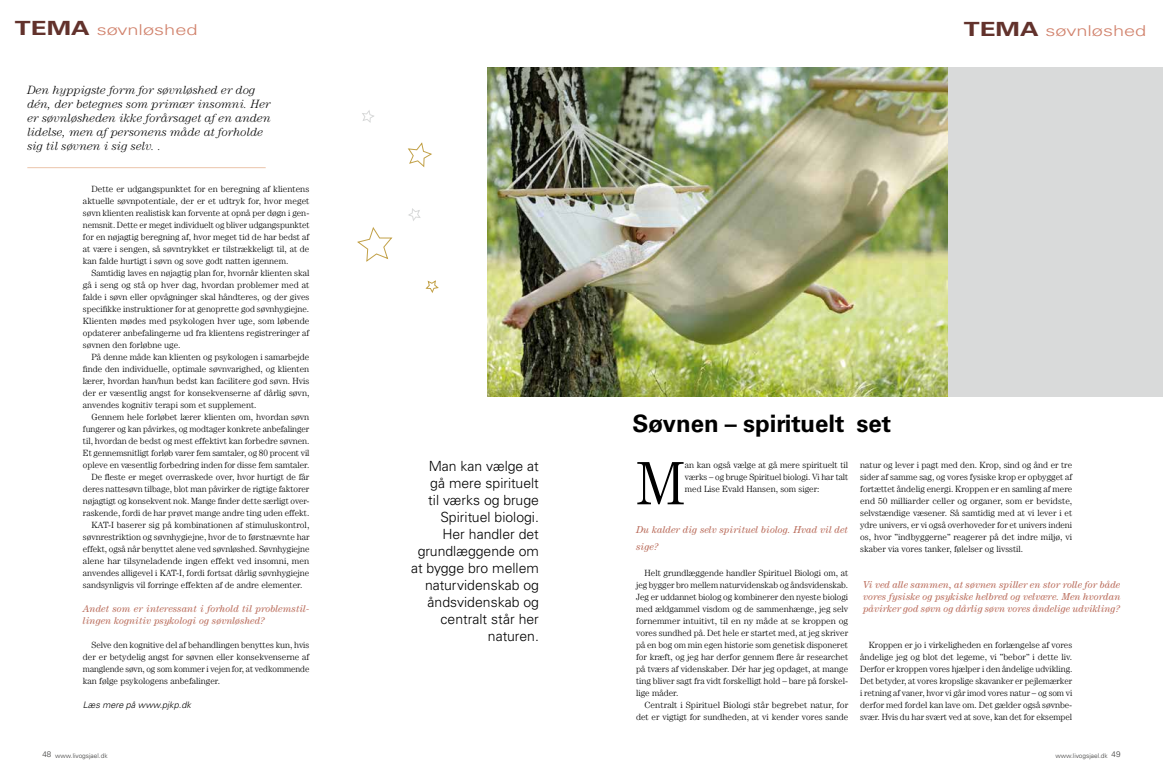
<style>
.page{position:relative;width:1163px;height:780px;background:#fff}
.page>*{position:absolute;margin:0;border:0;box-sizing:border-box;transform-origin:0 0}
.t1{font:300 61.3px "Century";color:#000}
.t2{font:700 24px "Univers LT Std";color:#000}
.t3{font:300 15px "Univers LT Std";color:#d1826c;scale:1.33 1}
.t4{font:300 14px/17px "Univers LT Std";color:#000;text-align:right}
.t5{font:italic 300 12px/14px "Century Std";color:#000}
.t6{font:italic 10px/12px "Century Std";color:#ba6d5c}
.t7{font:300 9px/12px "Century";color:#000;text-align:justify}
.t8{font:italic 300 9px "Univers LT Std";color:#000}
.t9{font:300 6.5px "Univers LT Std";color:#3a3a39}
.s1{font-weight:700;font-size:19.5px;color:#62322c}
.s2{font-size:8px}
</style>
<div class="page">
<img style="left:488px;top:67px;width:460px;height:330px">
<div style="left:948px;top:67px;width:214px;height:330px;background:#d9dada"></div>
<svg style="left:357px;top:227px;width:36px;height:35px"></svg>
<svg style="left:408px;top:142px;width:24px;height:26px"></svg>
<svg style="left:408px;top:208px;width:13px;height:13px"></svg>
<svg style="left:425px;top:280px;width:14px;height:13px"></svg>
<svg style="left:362px;top:110px;width:12px;height:13px"></svg>
<hr style="left:27px;top:167px;width:239px;height:1px;background:#ebc4aa">
<h3 class="t3" style="left:15px;top:21px;width:139px"><span class="s1">TEMA</span> søvnløshed</h3>
<h3 class="t3" style="left:963px;top:22px;width:139px"><span class="s1">TEMA</span> søvnløshed</h3>
<h3 class="t5" style="left:27px;top:83px;width:245px">Den hyppigste form for søvnløshed er dog dén, der betegnes som primær insomni. Her er søvnløsheden ikke forårsaget af en anden lidelse, men af personens måde at forholde sig til søvnen i sig selv. .</h3>
<p class="t7" style="left:83px;top:183px;width:228px;text-indent:9px">Dette er udgangspunktet for en beregning af klientens aktuelle søvnpotentiale, der er et udtryk for, hvor meget søvn klienten realistisk kan forvente at opnå per døgn i gen&shy;nemsnit. Dette er meget individuelt og bliver udgangspunktet for en nøjagtig beregning af, hvor meget tid de har bedst af at være i sengen, så søvntrykket er tilstrækkeligt til, at de kan falde hurtigt i søvn og sove godt natten igennem.</p>
<p class="t7" style="left:83px;top:267px;width:228px;text-indent:9px">Samtidig laves en nøjagtig plan for, hvornår klienten skal gå i seng og stå op hver dag, hvordan problemer med at falde i søvn eller opvågninger skal håndteres, og der gives specifikke instruktioner for at genoprette god søvnhygiejne.<br>Klienten mødes med psykologen hver uge, som løbende opdaterer anbefalingerne ud fra klientens registreringer af søvnen den forløbne uge.</p>
<p class="t7" style="left:83px;top:351px;width:228px;text-indent:9px">På denne måde kan klienten og psykologen i samarbejde finde den individuelle, optimale søvnvarighed, og klienten lærer, hvordan han/hun bedst kan facilitere god søvn. Hvis der er væsentlig angst for konsekvenserne af dårlig søvn, anvendes kognitiv terapi som et supplement.</p>
<p class="t7" style="left:91px;top:411px;width:219px">Gennem hele forløbet lærer klienten om, hvordan søvn</p>
<p class="t7" style="left:83px;top:423px;width:228px">fungerer og kan påvirkes, og modtager konkrete anbefalinger</p>
<p class="t7" style="left:83px;top:435px;width:228px">til, hvordan de bedst og mest effektivt kan forbedre søvnen.</p>
<p class="t7" style="left:83px;top:447px;width:228px">Et gennemsnitligt forløb varer fem samtaler, og 80 procent vil</p>
<p class="t7" style="left:83px;top:459px;width:228px">opleve en væsentlig forbedring inden for disse fem samtaler.</p>
<p class="t7" style="left:91px;top:471px;width:219px">De fleste er meget overraskede over, hvor hurtigt de får</p>
<p class="t7" style="left:83px;top:483px;width:228px">deres nattesøvn tilbage, blot man påvirker de rigtige faktorer</p>
<p class="t7" style="left:83px;top:495px;width:228px">nøjagtigt og konsekvent nok. Mange finder dette særligt over-</p>
<p class="t7" style="left:83px;top:507px;width:228px">raskende, fordi de har prøvet mange andre ting uden effekt.</p>
<p class="t7" style="left:91px;top:519px;width:219px">KAT-I baserer sig på kombinationen af stimuluskontrol,</p>
<p class="t7" style="left:83px;top:531px;width:228px">søvnrestriktion og søvnhygiejne, hvor de to førstnævnte har</p>
<p class="t7" style="left:83px;top:543px;width:228px">effekt, også når benyttet alene ved søvnløshed. Søvnhygiejne</p>
<p class="t7" style="left:83px;top:555px;width:228px">alene har tilsyneladende ingen effekt ved insomni, men</p>
<p class="t7" style="left:83px;top:567px;width:228px">anvendes alligevel i KAT-I, fordi fortsat dårlig søvnhygiejne</p>
<p class="t7" style="left:83px;top:579px;width:221px">sandsynligvis vil forringe effekten af de andre elementer.</p>
<p class="t6" style="left:83px;top:602px;width:228px">Andet som er interessant i forhold til problemstil&shy;lingen kognitiv psykologi og søvnløshed?</p>
<p class="t7" style="left:83px;top:639px;width:228px;text-indent:9px">Selve den kognitive del af behandlingen benyttes kun, hvis der er betydelig angst for søvnen eller konsekvenserne af manglende søvn, og som kommer i vejen for, at vedkommende kan følge psykologens anbefalinger.</p>
<p class="t8" style="left:83px;top:699px;width:109px">Læs mere på www.pjkp.dk</p>
<h3 class="t4" style="left:411px;top:457px;width:129px">Man kan vælge at gå mere spirituelt<br>til værks og bruge<br>Spirituel biologi.<br>Her handler det grundlæggende om at bygge bro mellem naturvidenskab og åndsvidenskab og centralt står her naturen.</h3>
<h2 class="t2" style="left:632px;top:409px;width:260px">Søvnen – spirituelt set</h2>
<h1 class="t1" style="left:636px;top:448px;width:50px">M</h1>
<p class="t7" style="left:684px;top:459px;width:165px">an kan også vælge at gå mere spirituelt til værks – og bruge Spirituel biologi. Vi har talt med Lise Evald Hansen, som siger:</p>
<p class="t6" style="left:636px;top:521px;width:213px;line-height:17px">Du kalder dig selv spirituel biolog. Hvad vil det sige?</p>
<p class="t7" style="left:636px;top:567px;width:213px;text-indent:9px">Helt grundlæggende handler Spirituel Biologi om, at jeg bygger bro mellem naturvidenskab og åndsvidenskab.<br>Jeg er uddannet biolog og kombinerer den nyeste biologi med ældgammel visdom og de sammenhænge, jeg selv fornemmer intuitivt, til en ny måde at se kroppen og vores sundhed på. Det hele er startet med, at jeg skriver på en bog om min egen historie som genetisk disponeret for kræft, og jeg har derfor gennem flere år researchet på tværs af videnskaber. Dér har jeg opdaget, at mange ting bliver sagt fra vidt forskelligt hold – bare på forskel&shy;lige måder.</p>
<p class="t7" style="left:636px;top:699px;width:214px;text-align:right">Centralt i Spirituel Biologi står begrebet natur, for det er vigtigt for sundheden, at vi kender vores sande</p>
<p class="t7" style="left:860px;top:459px;width:214px">natur og lever i pagt med den. Krop, sind og ånd er tre sider af samme sag, og vores fysiske krop er opbygget af fortættet åndelig energi. Kroppen er en samling af mere end 50 milliarder celler og organer, som er bevidste, selvstændige væsener. Så samtidig med at vi lever i et ydre univers, er vi også overhoveder for et univers indeni os, hvor ”indbyggerne” reagerer på det indre miljø, vi skaber via vores tanker, følelser og livsstil.</p>
<p class="t6" style="left:862px;top:578px;width:259px;text-align:justify">Vi ved alle sammen, at søvnen spiller en stor rolle for både vores fysiske og psykiske helbred og velvære. Men hvordan påvirker god søvn og dårlig søvn vores åndelige udvikling?</p>
<p class="t7" style="left:860px;top:639px;width:214px;text-indent:9px">Kroppen er jo i virkeligheden en forlængelse af vores åndelige jeg og blot det legeme, vi ”bebor” i dette liv.<br>Derfor er kroppen vores hjælper i den åndelige udvikling.<br>Det betyder, at vores kropslige skavanker er pejlemærker i retning af vaner, hvor vi går imod vores natur – og som vi derfor med fordel kan lave om. Det gælder også søvnbe&shy;svær. Hvis du har svært ved at sove, kan det for eksempel</p>
<p class="t9" style="left:43px;top:751px;width:67px"><span class="s2">48</span> www.livogsjael.dk</p>
<p class="t9" style="left:1055px;top:751px;width:67px">www.livogsjael.dk <span class="s2">49</span></p>
</div>
